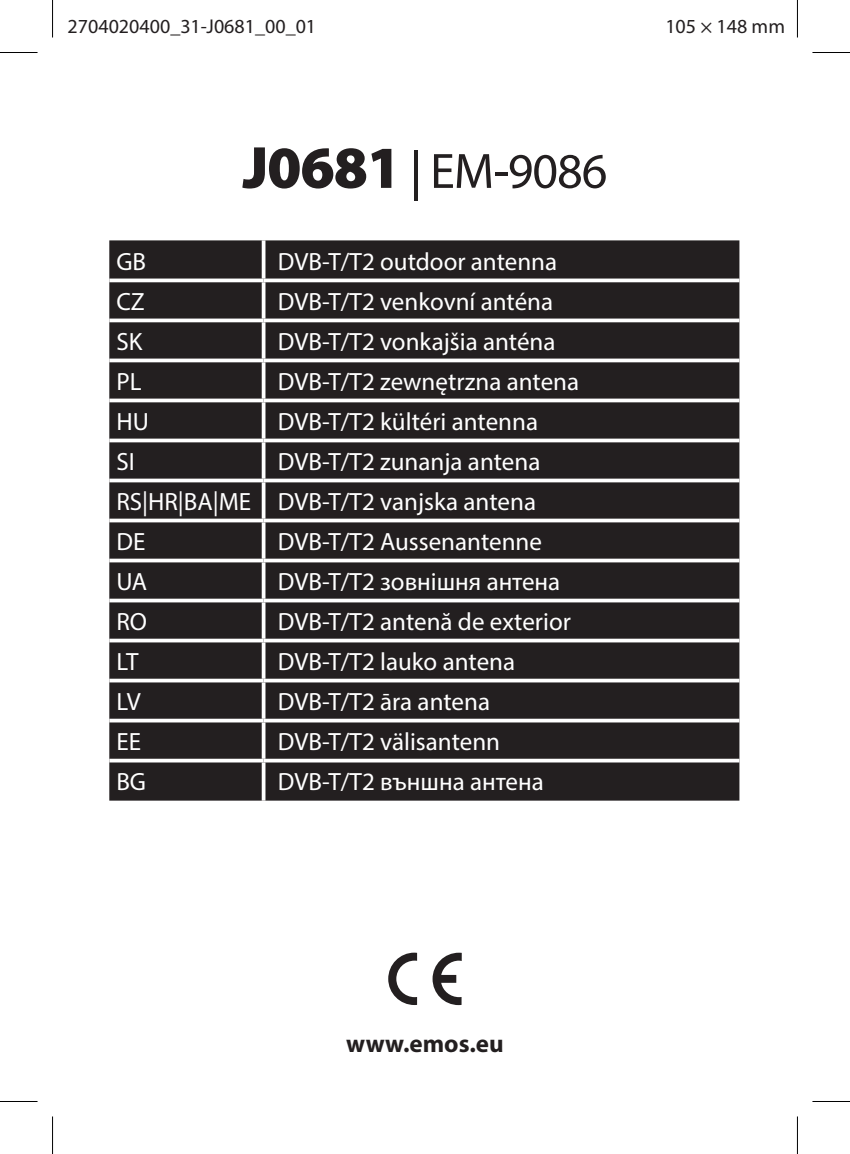
<style>
.page{position:relative;width:850px;height:1154px;background:#fff}
.page>*{position:absolute;margin:0;border:0;box-sizing:border-box;transform-origin:0 0}
.t1{font:50px "Myriad Pro";letter-spacing:-.02em;color:#231f20}
.t2{font:25px/40px "Myriad Pro";color:#fff}
.t3{font:700 25px "Myriad Pro";color:#231f20}
.t4{font:20px "Myriad Pro";color:#231f20}
.s1{font-weight:900;font-size:60px}
</style>
<div class="page">
<div style="left:109px;top:240px;width:630px;height:561px;background:#231f20"></div>
<svg style="left:261px;top:240px;width:4px;height:39px"></svg>
<hr style="left:109px;top:279px;width:154px;height:3px;background:#fff">
<hr style="left:263px;top:279px;width:476px;height:3px;background:#fff">
<svg style="left:261px;top:282px;width:4px;height:37px"></svg>
<hr style="left:109px;top:319px;width:154px;height:3px;background:#fff">
<hr style="left:263px;top:319px;width:476px;height:3px;background:#fff">
<svg style="left:261px;top:322px;width:4px;height:37px"></svg>
<hr style="left:109px;top:359px;width:154px;height:3px;background:#fff">
<hr style="left:263px;top:359px;width:476px;height:3px;background:#fff">
<svg style="left:261px;top:362px;width:4px;height:37px"></svg>
<hr style="left:109px;top:399px;width:154px;height:3px;background:#fff">
<hr style="left:263px;top:399px;width:476px;height:3px;background:#fff">
<svg style="left:261px;top:402px;width:4px;height:37px"></svg>
<hr style="left:109px;top:439px;width:154px;height:3px;background:#fff">
<hr style="left:263px;top:439px;width:476px;height:3px;background:#fff">
<svg style="left:261px;top:442px;width:4px;height:37px"></svg>
<hr style="left:109px;top:479px;width:154px;height:3px;background:#fff">
<hr style="left:263px;top:479px;width:476px;height:3px;background:#fff">
<svg style="left:261px;top:482px;width:4px;height:37px"></svg>
<hr style="left:109px;top:519px;width:154px;height:3px;background:#fff">
<hr style="left:263px;top:519px;width:476px;height:3px;background:#fff">
<svg style="left:261px;top:522px;width:4px;height:37px"></svg>
<hr style="left:109px;top:559px;width:154px;height:3px;background:#fff">
<hr style="left:263px;top:559px;width:476px;height:3px;background:#fff">
<svg style="left:261px;top:562px;width:4px;height:37px"></svg>
<hr style="left:109px;top:599px;width:154px;height:3px;background:#fff">
<hr style="left:263px;top:599px;width:476px;height:3px;background:#fff">
<svg style="left:261px;top:602px;width:4px;height:37px"></svg>
<hr style="left:109px;top:639px;width:154px;height:3px;background:#fff">
<hr style="left:263px;top:639px;width:476px;height:3px;background:#fff">
<svg style="left:261px;top:642px;width:4px;height:37px"></svg>
<hr style="left:109px;top:679px;width:154px;height:3px;background:#fff">
<hr style="left:263px;top:679px;width:476px;height:3px;background:#fff">
<svg style="left:261px;top:682px;width:4px;height:37px"></svg>
<hr style="left:109px;top:719px;width:154px;height:3px;background:#fff">
<hr style="left:263px;top:719px;width:476px;height:3px;background:#fff">
<svg style="left:261px;top:722px;width:4px;height:37px"></svg>
<hr style="left:109px;top:759px;width:154px;height:3px;background:#fff">
<hr style="left:263px;top:759px;width:476px;height:3px;background:#fff">
<svg style="left:261px;top:762px;width:4px;height:39px"></svg>
<svg style="left:388px;top:953px;width:73px;height:52px"></svg>
<hr style="left:0;top:52px;width:38px;height:1px;background:#000">
<hr style="left:812px;top:52px;width:37px;height:1px;background:#000">
<hr style="left:0;top:1101px;width:38px;height:1px;background:#000">
<hr style="left:812px;top:1101px;width:37px;height:1px;background:#000">
<hr style="left:52px;top:0;width:1px;height:38px;background:#000">
<hr style="left:52px;top:1116px;width:1px;height:38px;background:#000">
<hr style="left:796px;top:0;width:1px;height:38px;background:#000">
<hr style="left:796px;top:1116px;width:1px;height:38px;background:#000">
<p class="t4" style="left:68px;top:14px;width:250px">2704020400_31-J0681_00_01</p>
<p class="t4" style="left:665px;top:14px;width:121px">105 × 148 mm</p>
<h1 class="t1" style="left:242px;top:140px;width:366px"><span class="s1">J0681</span> | EM-9086</h1>
<p class="t2" style="left:116px;top:241px;width:31px">GB</p>
<p class="t2" style="left:278px;top:241px;width:281px">DVB-T/T2 outdoor antenna</p>
<p class="t2" style="left:116px;top:281px;width:30px">CZ</p>
<p class="t2" style="left:278px;top:281px;width:277px">DVB-T/T2 venkovní anténa</p>
<p class="t2" style="left:116px;top:321px;width:27px">SK</p>
<p class="t2" style="left:278px;top:321px;width:279px">DVB-T/T2 vonkajšia anténa</p>
<p class="t2" style="left:116px;top:361px;width:27px">PL</p>
<p class="t2" style="left:278px;top:361px;width:303px">DVB-T/T2 zewnętrzna antena</p>
<p class="t2" style="left:116px;top:401px;width:34px">HU</p>
<p class="t2" style="left:278px;top:401px;width:262px">DVB-T/T2 kültéri antenna</p>
<p class="t2" style="left:116px;top:441px;width:20px">SI</p>
<p class="t2" style="left:116px;top:441px;width:425px;text-indent:161px">DVB-T/T2 zunanja antena<br>RS|HR|BA|ME DVB-T/T2 vanjska antena<br>DE</p>
<p class="t2" style="left:278px;top:521px;width:265px">DVB-T/T2 Aussenantenne</p>
<p class="t2" style="left:116px;top:561px;width:32px">UA</p>
<p class="t2" style="left:278px;top:561px;width:284px">DVB-T/T2 зовнішня антена</p>
<p class="t2" style="left:116px;top:601px;width:32px">RO</p>
<p class="t2" style="left:278px;top:601px;width:294px">DVB-T/T2 antenă de exterior</p>
<p class="t2" style="left:116px;top:641px;width:24px">LT</p>
<p class="t2" style="left:278px;top:641px;width:239px">DVB-T/T2 lauko antena</p>
<p class="t2" style="left:116px;top:681px;width:26px">LV</p>
<p class="t2" style="left:278px;top:681px;width:214px">DVB-T/T2 āra antena</p>
<p class="t2" style="left:116px;top:721px;width:26px">EE</p>
<p class="t2" style="left:278px;top:721px;width:224px">DVB-T/T2 välisantenn</p>
<p class="t2" style="left:116px;top:761px;width:31px">BG</p>
<p class="t2" style="left:278px;top:761px;width:267px">DVB-T/T2 външна антена</p>
<p class="t3" style="left:346px;top:1027px;width:159px">www.emos.eu</p>
</div>
